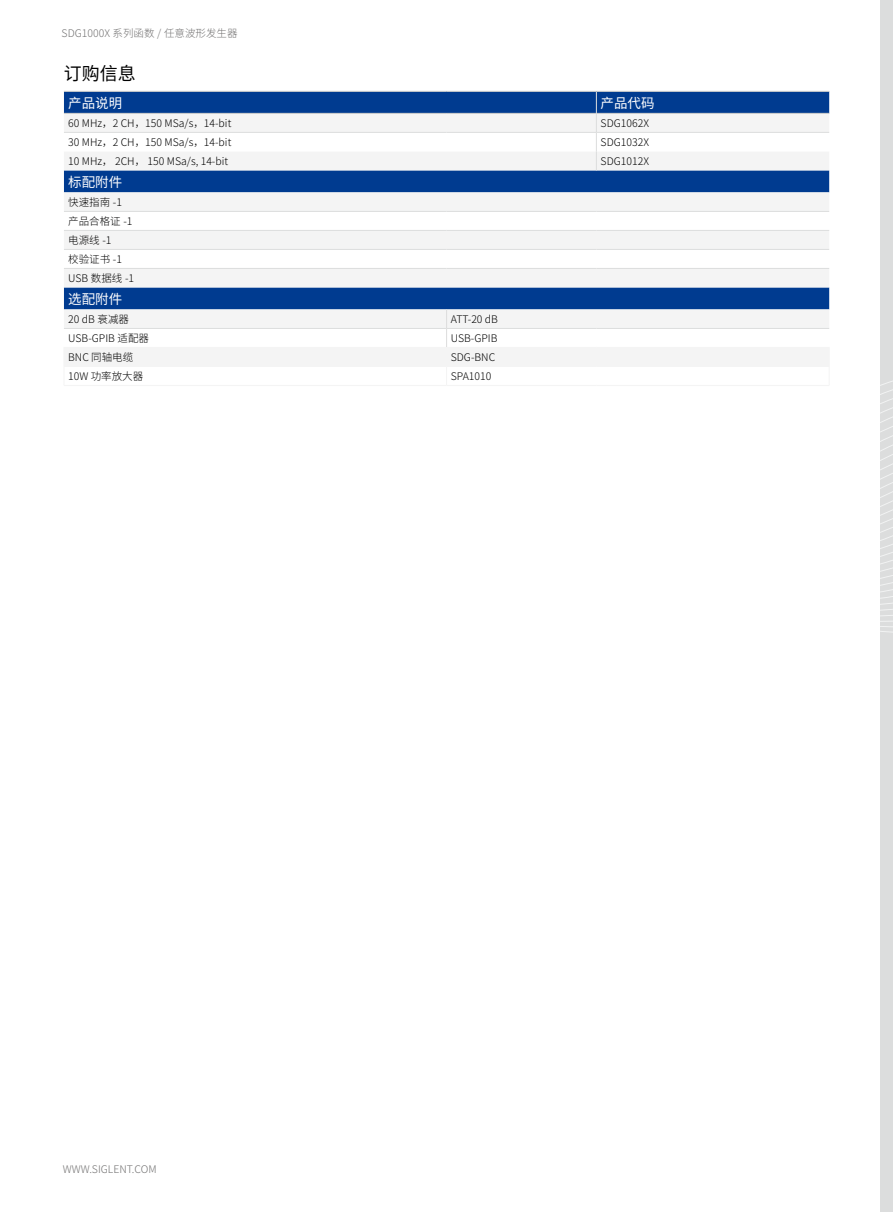
<style>
.page{position:relative;width:893px;height:1212px;background:#fff}
.page>*{position:absolute;margin:0;border:0;box-sizing:border-box;transform-origin:0 0}
.t1{font:18px "Source Han Sans SC";color:#000}
.t2{font:13.5px "Source Han Sans SC";color:#fff}
.t3{font:300 10.5px/19px "Source Han Sans SC";color:#000}
.t4{font:300 10.5px "Source Han Sans SC";color:#727171}
</style>
<div class="page">
<div style="left:64px;top:92px;width:765px;height:21px;background:#003b90"></div>
<div style="left:64px;top:114px;width:765px;height:18px;background:#f4f4f4"></div>
<svg style="left:64px;top:152px;width:765px;height:214px;fill:#f4f4f4"></svg>
<hr style="left:64px;top:91px;width:383px;height:1px;background:#c9caca">
<hr style="left:447px;top:91px;width:149px;height:1px;background:#c9caca">
<hr style="left:596px;top:91px;width:233px;height:1px;background:#c9caca">
<hr style="left:64px;top:113px;width:383px;height:1px;background:#c9caca">
<hr style="left:447px;top:113px;width:149px;height:1px;background:#c9caca">
<hr style="left:597px;top:113px;width:232px;height:1px;background:#c9caca">
<hr style="left:64px;top:132px;width:383px;height:1px;background:#dcdddd">
<hr style="left:447px;top:132px;width:149px;height:1px;background:#dcdddd">
<hr style="left:596px;top:132px;width:233px;height:1px;background:#dcdddd">
<svg style="left:596px;top:92px;width:1px;height:78px"></svg>
<hr style="left:64px;top:211px;width:383px;height:1px;background:#dcdddd">
<hr style="left:447px;top:211px;width:149px;height:1px;background:#dcdddd">
<hr style="left:596px;top:211px;width:233px;height:1px;background:#dcdddd">
<hr style="left:64px;top:230px;width:383px;height:1px;background:#dcdddd">
<hr style="left:447px;top:230px;width:149px;height:1px;background:#dcdddd">
<hr style="left:596px;top:230px;width:233px;height:1px;background:#dcdddd">
<hr style="left:64px;top:249px;width:383px;height:1px;background:#dcdddd">
<hr style="left:447px;top:249px;width:149px;height:1px;background:#dcdddd">
<hr style="left:596px;top:249px;width:233px;height:1px;background:#dcdddd">
<hr style="left:64px;top:268px;width:383px;height:1px;background:#dcdddd">
<hr style="left:447px;top:268px;width:149px;height:1px;background:#dcdddd">
<hr style="left:596px;top:268px;width:233px;height:1px;background:#dcdddd">
<hr style="left:64px;top:328px;width:383px;height:1px;background:#dcdddd">
<hr style="left:447px;top:328px;width:149px;height:1px;background:#dcdddd">
<hr style="left:596px;top:328px;width:233px;height:1px;background:#dcdddd">
<hr style="left:64px;top:347px;width:383px;height:1px;background:#f4f4f4">
<hr style="left:447px;top:347px;width:149px;height:1px;background:#f4f4f4">
<hr style="left:596px;top:347px;width:233px;height:1px;background:#f4f4f4">
<svg style="left:64px;top:348px;width:1px;height:18px"></svg>
<svg style="left:446px;top:309px;width:1px;height:76px"></svg>
<hr style="left:64px;top:366px;width:383px;height:1px;background:#f4f4f4">
<hr style="left:447px;top:366px;width:149px;height:1px;background:#f4f4f4">
<hr style="left:596px;top:366px;width:233px;height:1px;background:#f4f4f4">
<hr style="left:64px;top:385px;width:383px;height:1px;background:#f4f4f4">
<hr style="left:447px;top:385px;width:149px;height:1px;background:#f4f4f4">
<hr style="left:596px;top:385px;width:233px;height:1px;background:#f4f4f4">
<div style="left:880px;top:0;width:13px;height:1212px;background:#dcdddd"></div>
<svg style="left:880px;top:381px;width:13px;height:252px"></svg>
<hr style="left:892px;top:39px;width:1px;height:195px;background:#003b90">
<p class="t4" style="left:62px;top:27px;width:177px">SDG1000X 系列函数 / 任意波形发生器</p>
<h1 class="t1" style="left:64px;top:63px;width:73px">订购信息</h1>
<p class="t2" style="left:68px;top:95px;width:55px">产品说明</p>
<p class="t2" style="left:601px;top:95px;width:55px">产品代码</p>
<p class="t3" style="left:68px;top:114px;width:165px">60 MHz，2 CH，150 MSa/s，14-bit</p>
<p class="t3" style="left:601px;top:114px;width:50px">SDG1062X</p>
<p class="t3" style="left:68px;top:133px;width:165px">30 MHz，2 CH，150 MSa/s，14-bit</p>
<p class="t3" style="left:601px;top:133px;width:50px">SDG1032X</p>
<p class="t3" style="left:68px;top:152px;width:161px">10 MHz， 2CH， 150 MSa/s, 14-bit</p>
<p class="t3" style="left:601px;top:152px;width:50px">SDG1012X</p>
<p class="t2" style="left:68px;top:174px;width:55px">标配附件</p>
<p class="t3" style="left:68px;top:193px;width:67px">快速指南 -1产品合格证 -1电源线 -1<br>校验证书 -1<br>USB 数据线 -1</p>
<p class="t2" style="left:68px;top:291px;width:55px">选配附件</p>
<p class="t3" style="left:68px;top:310px;width:62px">20 dB 衰减器</p>
<p class="t3" style="left:451px;top:310px;width:49px">ATT-20 dB</p>
<p class="t3" style="left:68px;top:329px;width:82px">USB-GPIB 适配器</p>
<p class="t3" style="left:451px;top:329px;width:48px">USB-GPIB</p>
<p class="t3" style="left:68px;top:348px;width:67px">BNC 同轴电缆</p>
<p class="t3" style="left:451px;top:348px;width:46px">SDG-BNC</p>
<p class="t3" style="left:68px;top:367px;width:77px">10W 功率放大器</p>
<p class="t3" style="left:451px;top:367px;width:42px">SPA1010</p>
<p class="t4" style="left:63px;top:1163px;width:95px">WWW.SIGLENT.COM</p>
</div>
